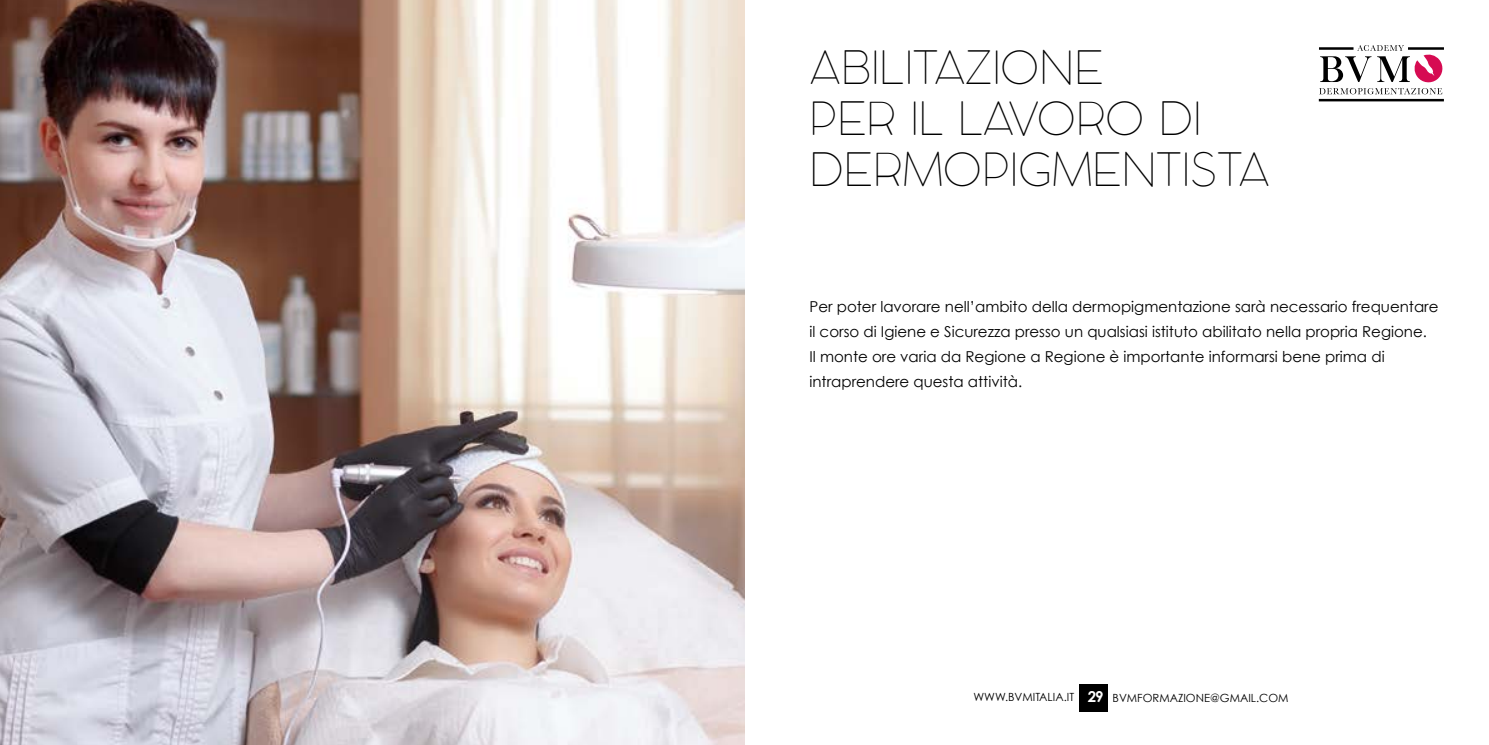
<style>
.page{position:relative;width:1489px;height:745px;background:#fff}
.page>*{position:absolute;margin:0;border:0;box-sizing:border-box;transform-origin:0 0}
.t1{font:200 45px/51.2px "COCOMAT";color:#000}
.t2{font:15px/25px "Century Gothic";color:#000}
.t3{font:11.25px "Century Gothic";color:#000}
.s1{font-weight:700;font-size:15px;color:#fff}
</style>
<div class="page">
<div style="left:1078px;top:683px;width:29px;height:28px;background:#000"></div>
<svg style="left:1319px;top:45px;width:124px;height:49px"></svg>
<hr style="left:1407px;top:47px;width:36px;height:3px;background:#000">
<hr style="left:1318px;top:47px;width:35px;height:3px;background:#000">
<hr style="left:1318px;top:99px;width:125px;height:2px;background:#000">
<img style="left:0;top:0;width:744px;height:744px">
<h1 class="t1" style="left:809px;top:42px;width:462px">ABILITAZIONE<br>PER IL LAVORO DI<br>DERMOPIGMENTISTA</h1>
<p class="t2" style="left:809px;top:294px;width:630px">Per poter lavorare nell’ambito della dermopigmentazione sarà necessario frequentare il corso di Igiene e Sicurezza presso un qualsiasi istituto abilitato nella propria Regione.<br>Il monte ore varia da Regione a Regione è importante informarsi bene prima di intraprendere questa attività.</p>
<p class="t3" style="left:973px;top:690px;width:316px">WWW.BVMITALIA.IT <span class="s1">29</span> BVMFORMAZIONE@GMAIL.COM</p>
</div>
